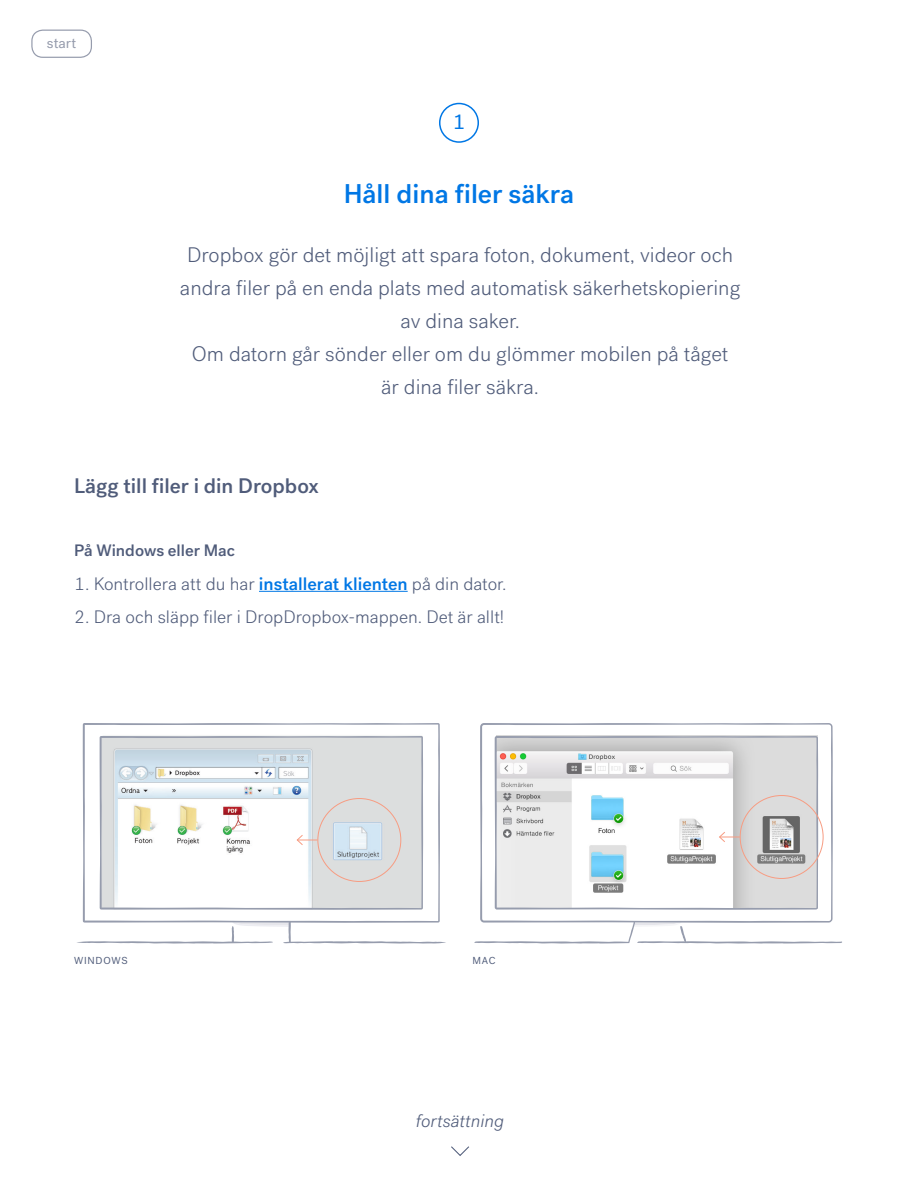
<style>
.page{position:relative;width:918px;height:1188px;background:#fff}
.page>*{position:absolute;margin:0;border:0;box-sizing:border-box;transform-origin:0 0}
.head{font:500 27px "Post Grotesk";color:#0077e5}
.deck{font:300 21px/33px "Post Grotesk";color:#505c7a;text-align:center}
.deck-2{font:500 21px "Post Grotesk";color:#505c7a}
.t1{font:21px "Post Grotesk";color:#0077e5}
.body{font:300 18px "Post Grotesk";color:#505c7a}
.deck-3{font:italic 300 18px "Post Grotesk";color:#505c7a}
.eyebrow{font:500 16.5px "Post Grotesk";color:#505c7a}
.link{font:14.55px "Post Grotesk";color:#969cad}
.t2{font:10.2px "Post Grotesk";letter-spacing:.07em;color:#505c7a}
.s1{font-weight:500;color:#0077e5}
</style>
<div class="page">
<div style="left:31px;top:30px;width:61px;height:28px;border:1px solid #969cad;border-radius:11px"></div>
<hr style="left:259px;top:591px;width:149px;height:1px;background:#0077e5">
<svg style="left:83px;top:723px;width:357px;height:198px"></svg>
<svg style="left:100px;top:736px;width:323px;height:174px"></svg>
<svg style="left:77px;top:921px;width:369px;height:23px"></svg>
<div style="left:439px;top:103px;width:40px;height:40px;border:2px solid #0077e5;border-radius:50%"></div>
<svg style="left:451px;top:1146px;width:18px;height:10px"></svg>
<svg style="left:296px;top:834px;width:21px;height:12px"></svg>
<svg style="left:480px;top:723px;width:353px;height:198px"></svg>
<svg style="left:495px;top:736px;width:323px;height:174px"></svg>
<svg style="left:474px;top:921px;width:368px;height:23px"></svg>
<svg style="left:718px;top:831px;width:22px;height:12px"></svg>
<p class="link" style="left:47px;top:34px;width:31px">start</p>
<p class="t1" style="left:453px;top:109px;width:14px">1</p>
<p class="head" style="left:344px;top:177px;width:232px">Håll dina filer säkra</p>
<p class="deck" style="left:180px;top:238px;width:562px">Dropbox gör det möjligt att spara foton, dokument, videor och andra filer på en enda plats med automatisk säkerhetskopiering av dina saker.<br>Om datorn går sönder eller om du glömmer mobilen på tåget<br>är dina filer säkra.</p>
<p class="deck-2" style="left:74px;top:473px;width:246px">Lägg till filer i din Dropbox</p>
<p class="eyebrow" style="left:74px;top:540px;width:162px">På Windows eller Mac</p>
<p class="body" style="left:74px;top:573px;width:434px">1. Kontrollera att du har <span class="s1">installerat klienten</span> på din dator.</p>
<p class="body" style="left:74px;top:607px;width:431px">2. Dra och släpp filer i DropDropbox-mappen. Det är allt!</p>
<p class="t2" style="left:74px;top:955px;width:55px">WINDOWS</p>
<p class="t2" style="left:472px;top:955px;width:24px">MAC</p>
<p class="deck-3" style="left:416px;top:1110px;width:90px">fortsättning</p>
</div>
